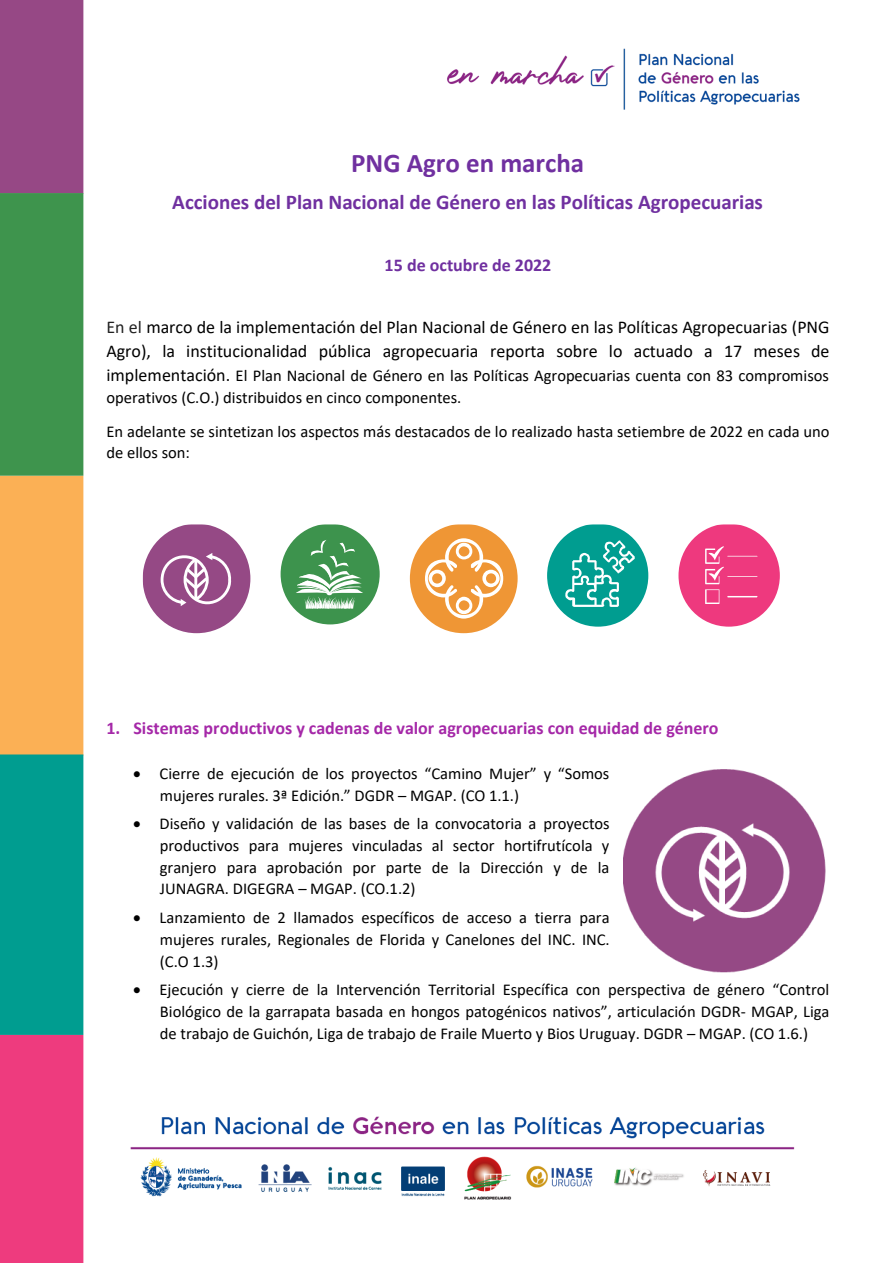
<style>
.page{position:relative;width:893px;height:1263px;background:#fff}
.page>*{position:absolute;margin:0;border:0;box-sizing:border-box;transform-origin:0 0}
.t1{font:700 27px "Calibri";color:#7030a0}
.t2{font:700 21px "Calibri";color:#7030a0}
.t3{font:18px/23.7px "Calibri";color:#000}
.t4{font:700 18px "Calibri";color:#a528a8}
.t5{font:700 18px "Calibri";color:#7030a0}
.t6{font:16.5px/21.8px "Calibri";color:#000}
.s1{color:#212121}
.s2{font-size:18px}
</style>
<div class="page">
<img style="left:447px;top:48px;width:353px;height:62px">
<img style="left:130px;top:1116px;width:665px;height:84px">
<div style="left:143px;top:524px;width:107px;height:109px;background:#954985;border-radius:50%"></div>
<svg style="left:160px;top:553px;width:70px;height:53px"></svg>
<div style="left:547px;top:524px;width:101px;height:103px;background:#009d90;border-radius:50%"></div>
<svg style="left:565px;top:540px;width:70px;height:67px"></svg>
<div style="left:410px;top:524px;width:108px;height:109px;background:#ef9635;border-radius:50%"></div>
<svg style="left:425px;top:538px;width:78px;height:81px"></svg>
<div style="left:679px;top:524px;width:101px;height:103px;background:#ee397e;border-radius:50%"></div>
<svg style="left:705px;top:546px;width:53px;height:58px"></svg>
<div style="left:281px;top:524px;width:99px;height:100px;background:#3d934d;border-radius:50%"></div>
<svg style="left:296px;top:540px;width:67px;height:68px"></svg>
<div style="left:0;top:0;width:84px;height:194px;background:#964885"></div>
<div style="left:0;top:476px;width:84px;height:280px;background:#fbb055"></div>
<div style="left:0;top:754px;width:84px;height:281px;background:#009d90"></div>
<div style="left:0;top:1035px;width:84px;height:228px;background:#ee3b7e"></div>
<div style="left:0;top:193px;width:84px;height:283px;background:#3e944d"></div>
<img style="left:623px;top:770px;width:203px;height:202px">
<p class="t1" style="left:351px;top:152px;width:235px">PNG Agro en marcha</p>
<p class="t2" style="left:172px;top:193px;width:592px">Acciones del Plan Nacional de Género en las Políticas Agropecuarias</p>
<p class="t5" style="left:385px;top:258px;width:168px">15 de octubre de 2022</p>
<p class="t3" style="left:106px;top:317px;width:725px"><span class="s1">En el</span> marco de la implementación del Plan Nacional de Género en las Políticas Agropecuarias (PNG<br>Agro), la institucionalidad pública agropecuaria reporta sobre lo actuado a 17 meses de</p>
<p class="t6" style="left:106px;top:366px;width:724px;line-height:22.2px"><span class="s2">implementación.</span> El Plan Nacional de Género en las Políticas Agropecuarias cuenta con 83 compromisos operativos (C.O.) distribuidos en cinco componentes.</p>
<p class="t6" style="left:106px;top:422px;width:725px">En adelante se sintetizan los aspectos más destacados de lo realizado hasta setiembre de 2022 en cada uno de ellos son:</p>
<p class="t4" style="left:106px;top:720px;width:614px">1. Sistemas productivos y cadenas de valor agropecuarias con equidad de género</p>
<p class="t6" style="left:160px;top:764px;width:451px;text-indent:-27px">• Cierre de ejecución de los proyectos “Camino Mujer” y “Somos mujeres rurales. 3ª Edición.” DGDR – MGAP. (CO 1.1.)</p>
<p class="t6" style="left:160px;top:814px;width:451px;text-align:justify;text-indent:-27px">• Diseño y validación de las bases de la convocatoria a proyectos productivos para mujeres vinculadas al sector hortifrutícola y granjero para aprobación por parte de la Dirección y de la JUNAGRA. DIGEGRA – MGAP. (CO.1.2)</p>
<p class="t6" style="left:160px;top:908px;width:451px;text-align:justify;text-indent:-27px">• Lanzamiento de 2 llamados específicos de acceso a tierra para mujeres rurales, Regionales de Florida y Canelones del INC. INC. (C.O 1.3)</p>
<p class="t6" style="left:160px;top:980px;width:671px;text-align:justify;text-indent:-27px">• Ejecución y cierre de la Intervención Territorial Específica con perspectiva de género “Control Biológico de la garrapata basada en hongos patogénicos nativos”, articulación DGDR- MGAP, Liga de trabajo de Guichón, Liga de trabajo de Fraile Muerto y Bios Uruguay. DGDR – MGAP. (CO 1.6.)</p>
</div>
